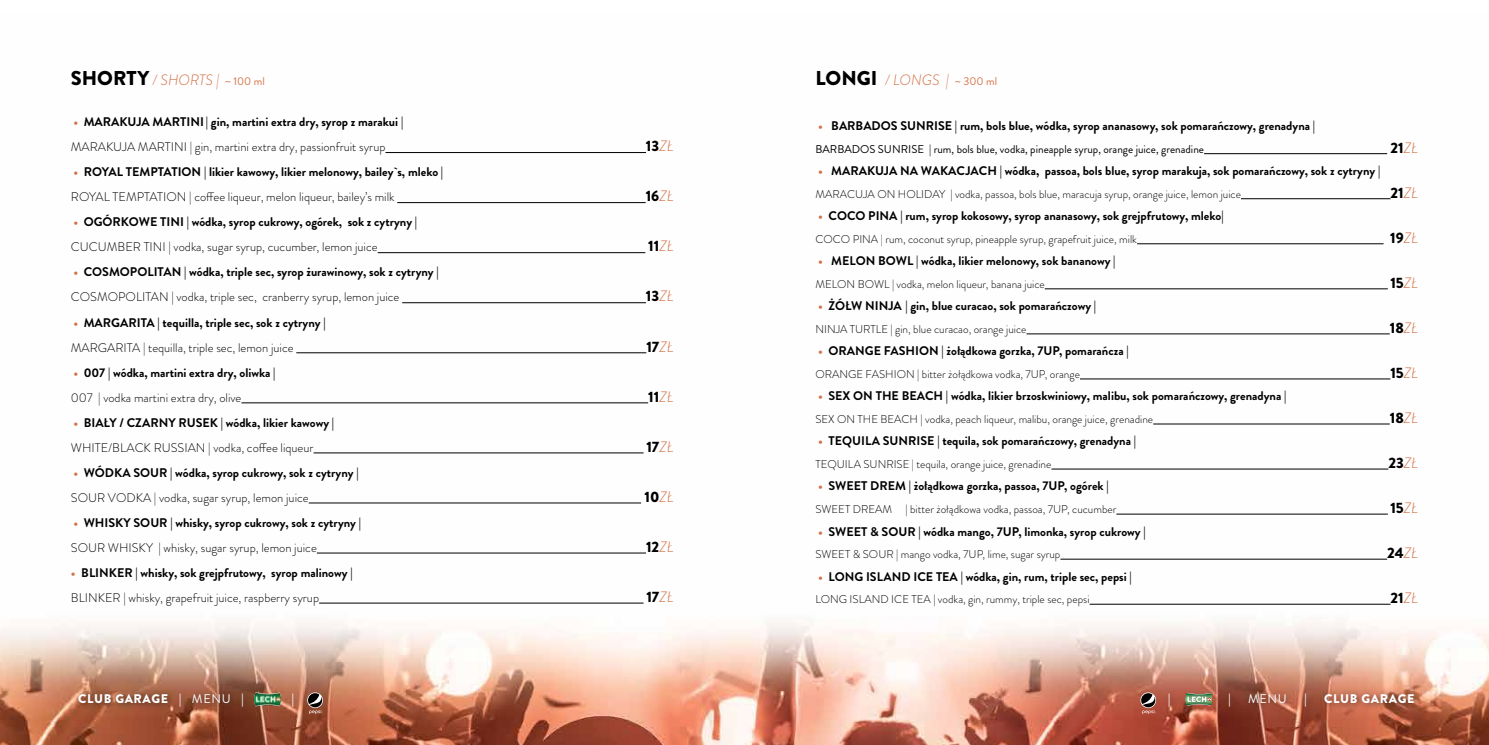
<style>
.page{position:relative;width:1489px;height:745px;background:#fff}
.page>*{position:absolute;margin:0;border:0;box-sizing:border-box;transform-origin:0 0}
.t1{font:900 15px "Brandon Grotesque";color:#000}
.t2{font:italic 300 15px "Brandon Grotesque";color:#d37146}
.t3{font:700 12.5px/25px "Brandon Grotesque";color:#000}
.t4{font:300 12.5px/25px "Brandon Grotesque";color:#000}
.t5{font:900 12.5px "Brandon Grotesque";letter-spacing:.05em;color:#fff}
.t6{font:12.5px "Brandon Grotesque";color:#fff}
.t7{font:300 11.25px "Brandon Grotesque";color:#000}
.t8{font:11.25px "Brandon Grotesque";color:#000}
.s1{font-weight:900;font-style:normal;font-size:20px;color:#000}
.s2{font-weight:400;font-style:normal;font-size:11.25px}
.s3{font-weight:700;color:#d37146}
.s4{font-weight:700}
.s5{color:#d37146}
.s6{font-weight:300}
.s7{font-weight:300;font-style:italic;color:#d37146}
.s8{font-weight:400}
</style>
<div class="page">
<img style="left:0;top:153px;width:1488px;height:591px">
<div style="left:1163px;top:688px;width:258px;height:25px;background:#000;opacity:.55"></div>
<div style="left:73px;top:688px;width:228px;height:25px;background:#000;opacity:.55"></div>
<img style="left:254px;top:691px;width:27px;height:16px">
<svg style="left:1184px;top:692px;width:28px;height:16px"></svg>
<svg style="left:308px;top:692px;width:15px;height:21px"></svg>
<svg style="left:1141px;top:692px;width:14px;height:21px"></svg>
<hr style="left:385px;top:152px;width:261px;height:1px;background:#000">
<hr style="left:397px;top:202px;width:248px;height:1px;background:#000">
<hr style="left:377px;top:252px;width:268px;height:1px;background:#000">
<hr style="left:402px;top:302px;width:244px;height:1px;background:#000">
<hr style="left:296px;top:352px;width:350px;height:1px;background:#000">
<hr style="left:241px;top:402px;width:407px;height:1px;background:#000">
<hr style="left:313px;top:452px;width:330px;height:1px;background:#000">
<hr style="left:309px;top:502px;width:332px;height:1px;background:#000">
<hr style="left:317px;top:552px;width:329px;height:1px;background:#000">
<hr style="left:319px;top:602px;width:324px;height:1px;background:#000">
<hr style="left:1203px;top:153px;width:183px;height:1px;background:#000">
<hr style="left:1240px;top:198px;width:150px;height:1px;background:#000">
<hr style="left:1136px;top:243px;width:247px;height:1px;background:#000">
<hr style="left:1044px;top:288px;width:343px;height:1px;background:#000">
<hr style="left:1026px;top:333px;width:363px;height:1px;background:#000">
<hr style="left:1079px;top:378px;width:311px;height:1px;background:#000">
<hr style="left:1153px;top:423px;width:236px;height:1px;background:#000">
<hr style="left:1051px;top:468px;width:337px;height:1px;background:#000">
<hr style="left:1116px;top:513px;width:271px;height:1px;background:#000">
<hr style="left:1060px;top:558px;width:326px;height:1px;background:#000">
<hr style="left:1089px;top:603px;width:301px;height:1px;background:#000">
<p class="t2" style="left:71px;top:69px;width:195px"><span class="s1">SHORTY</span> / SHORTS | <span class="s2">~ 100 ml</span></p>
<p class="t4" style="left:71px;top:109px;width:334px"><span class="s3">•</span> <span class="s4">MARAKUJA MARTINI | gin, martini extra dry, syrop z marakui |<br></span>MARAKUJA MARTINI | gin, martini extra dry, passionfruit syrup</p>
<p class="t3" style="left:71px;top:159px;width:374px"><span class="s5">•</span> ROYAL TEMPTATION | likier kawowy, likier melonowy, bailey`s, mleko |<br><span class="s6">ROYAL TEMPTATION | coffee liqueur, melon liqueur, bailey’s milk</span></p>
<p class="t3" style="left:71px;top:209px;width:348px"><span class="s5">•</span> OGÓRKOWE TINI | wódka, syrop cukrowy, ogórek, sok z cytryny |<br><span class="s6">CUCUMBER TINI | vodka, sugar syrup, cucumber, lemon juice</span></p>
<p class="t3" style="left:71px;top:259px;width:369px"><span class="s5">•</span> COSMOPOLITAN | wódka, triple sec, syrop żurawinowy, sok z cytryny |<br><span class="s6">COSMOPOLITAN | vodka, triple sec, cranberry syrup, lemon juice</span></p>
<p class="t3" style="left:71px;top:309px;width:256px"><span class="s5">•</span> MARGARITA | tequilla, triple sec, sok z cytryny |<br><span class="s6">MARGARITA | tequilla, triple sec, lemon juice</span></p>
<p class="t3" style="left:71px;top:359px;width:206px"><span class="s5">•</span> 007 | wódka, martini extra dry, oliwka |<br><span class="s6">007 | vodka martini extra dry, olive</span></p>
<p class="t4" style="left:71px;top:409px;width:265px"><span class="s3">•</span> <span class="s4">BIAŁY / CZARNY RUSEK | wódka, likier kawowy |<br></span>WHITE/BLACK RUSSIAN | vodka, coffee liqueur</p>
<p class="t3" style="left:71px;top:459px;width:289px"><span class="s5">•</span> WÓDKA SOUR | wódka, syrop cukrowy, sok z cytryny |<br><span class="s6">SOUR VODKA | vodka, sugar syrup, lemon juice</span></p>
<p class="t3" style="left:71px;top:509px;width:291px"><span class="s5">•</span> WHISKY SOUR | whisky, syrop cukrowy, sok z cytryny |<br><span class="s6">SOUR WHISKY | whisky, sugar syrup, lemon juice</span></p>
<p class="t3" style="left:71px;top:559px;width:283px"><span class="s5">•</span> BLINKER | whisky, sok grejpfrutowy, syrop malinowy |<br><span class="s6">BLINKER | whisky, grapefruit juice, raspberry syrup</span></p>
<p class="t1" style="left:646px;top:135px;width:29px">13<span class="s7">ZŁ</span></p>
<p class="t1" style="left:645px;top:185px;width:29px">16<span class="s7">ZŁ</span></p>
<p class="t1" style="left:648px;top:235px;width:27px">11<span class="s7">ZŁ</span></p>
<p class="t1" style="left:646px;top:285px;width:29px">13<span class="s7">ZŁ</span></p>
<p class="t1" style="left:646px;top:335px;width:29px">17<span class="s7">ZŁ</span></p>
<p class="t1" style="left:648px;top:385px;width:27px">11<span class="s7">ZŁ</span></p>
<p class="t1" style="left:646px;top:435px;width:29px">17<span class="s7">ZŁ</span></p>
<p class="t1" style="left:644px;top:485px;width:31px">10<span class="s7">ZŁ</span></p>
<p class="t1" style="left:646px;top:535px;width:29px">12<span class="s7">ZŁ</span></p>
<p class="t1" style="left:646px;top:585px;width:29px">17<span class="s7">ZŁ</span></p>
<p class="t2" style="left:815px;top:69px;width:183px"><span class="s1">LONGI</span> / LONGS | <span class="s2">~ 300 ml</span></p>
<p class="t3" style="left:818px;top:113px;width:498px"><span class="s5">•</span> BARBADOS SUNRISE | rum, bols blue, wódka, syrop ananasowy, sok pomarańczowy, grenadyna |</p>
<p class="t8" style="left:815px;top:141px;width:390px">BARBADOS SUNRISE | rum, bols blue, vodka, pineapple syrup, orange juice, grenadine</p>
<p class="t1" style="left:1390px;top:137px;width:29px">21<span class="s7">ZŁ</span></p>
<p class="t3" style="left:818px;top:158px;width:563px"><span class="s5">•</span> MARAKUJA NA WAKACJACH | wódka, passoa, bols blue, syrop marakuja, sok pomarańczowy, sok z cytryny |</p>
<p class="t7" style="left:815px;top:186px;width:427px">MARACUJA ON HOLIDAY | vodka, passoa, bols blue, maracuja syrup, orange juice, lemon juice</p>
<p class="t1" style="left:1390px;top:182px;width:29px">21<span class="s7">ZŁ</span></p>
<p class="t3" style="left:818px;top:203px;width:407px"><span class="s5">•</span> COCO PINA | rum, syrop kokosowy, syrop ananasowy, sok grejpfrutowy, mleko|</p>
<p class="t7" style="left:815px;top:231px;width:323px">COCO PINA | rum, coconut syrup, pineapple syrup, grapefruit juice, milk</p>
<p class="t1" style="left:1389px;top:227px;width:29px">19<span class="s7">ZŁ</span></p>
<p class="t3" style="left:818px;top:248px;width:299px"><span class="s5">•</span> MELON BOWL | wódka, likier melonowy, sok bananowy |</p>
<p class="t7" style="left:815px;top:276px;width:231px">MELON BOWL | vodka, melon liqueur, banana juice</p>
<p class="t1" style="left:1390px;top:272px;width:29px">15<span class="s7">ZŁ</span></p>
<p class="t3" style="left:818px;top:293px;width:279px"><span class="s5">•</span> ŻÓŁW NINJA | gin, blue curacao, sok pomarańczowy |</p>
<p class="t7" style="left:815px;top:321px;width:212px">NINJA TURTLE | gin, blue curacao, orange juice</p>
<p class="t1" style="left:1389px;top:317px;width:30px">18<span class="s7">ZŁ</span></p>
<p class="t3" style="left:818px;top:338px;width:312px"><span class="s5">•</span> ORANGE FASHION | żołądkowa gorzka, 7UP, pomarańcza |</p>
<p class="t7" style="left:815px;top:366px;width:266px">ORANGE FASHION | bitter żołądkowa vodka, 7UP, orange</p>
<p class="t1" style="left:1390px;top:362px;width:29px">15<span class="s7">ZŁ</span></p>
<p class="t3" style="left:818px;top:383px;width:470px"><span class="s5">•</span> SEX ON THE BEACH | wódka, likier brzoskwiniowy, malibu, sok pomarańczowy, grenadyna |</p>
<p class="t7" style="left:815px;top:411px;width:339px">SEX ON THE BEACH | vodka, peach liqueur, malibu, orange juice, grenadine</p>
<p class="t1" style="left:1389px;top:407px;width:30px">18<span class="s7">ZŁ</span></p>
<p class="t3" style="left:818px;top:428px;width:319px"><span class="s5">•</span> TEQUILA SUNRISE | tequila, sok pomarańczowy, grenadyna |</p>
<p class="t7" style="left:815px;top:456px;width:237px">TEQUILA SUNRISE | tequila, orange juice, grenadine</p>
<p class="t1" style="left:1388px;top:452px;width:31px">23<span class="s7">ZŁ</span></p>
<p class="t3" style="left:818px;top:473px;width:292px"><span class="s5">•</span> SWEET DREM | żołądkowa gorzka, passoa, 7UP, ogórek |</p>
<p class="t7" style="left:815px;top:501px;width:302px">SWEET DREAM | bitter żołądkowa vodka, passoa, 7UP, cucumber</p>
<p class="t1" style="left:1390px;top:497px;width:29px">15<span class="s7">ZŁ</span></p>
<p class="t3" style="left:818px;top:518px;width:329px"><span class="s5">•</span> SWEET &amp; SOUR | wódka mango, 7UP, limonka, syrop cukrowy |</p>
<p class="t7" style="left:815px;top:546px;width:246px">SWEET &amp; SOUR | mango vodka, 7UP, lime, sugar syrup</p>
<p class="t1" style="left:1386px;top:542px;width:32px">24<span class="s7">ZŁ</span></p>
<p class="t3" style="left:818px;top:563px;width:315px"><span class="s5">•</span> LONG ISLAND ICE TEA | wódka, gin, rum, triple sec, pepsi |</p>
<p class="t7" style="left:815px;top:591px;width:276px">LONG ISLAND ICE TEA | vodka, gin, rummy, triple sec, pepsi</p>
<p class="t1" style="left:1390px;top:587px;width:29px">21<span class="s7">ZŁ</span></p>
<p class="t5" style="left:78px;top:689px;width:167px">CLUB GARAGE | <span class="s8">MENU</span> |</p>
<p class="t5" style="left:292px;top:689px;width:4px">|</p>
<p class="t5" style="left:1167px;top:689px;width:4px">|</p>
<p class="t5" style="left:1228px;top:689px;width:4px">|</p>
<p class="t6" style="left:1247px;top:689px;width:40px">MENU</p>
<p class="t5" style="left:1304px;top:689px;width:4px">|</p>
<p class="t5" style="left:1324px;top:689px;width:92px">CLUB GARAGE</p>
</div>
